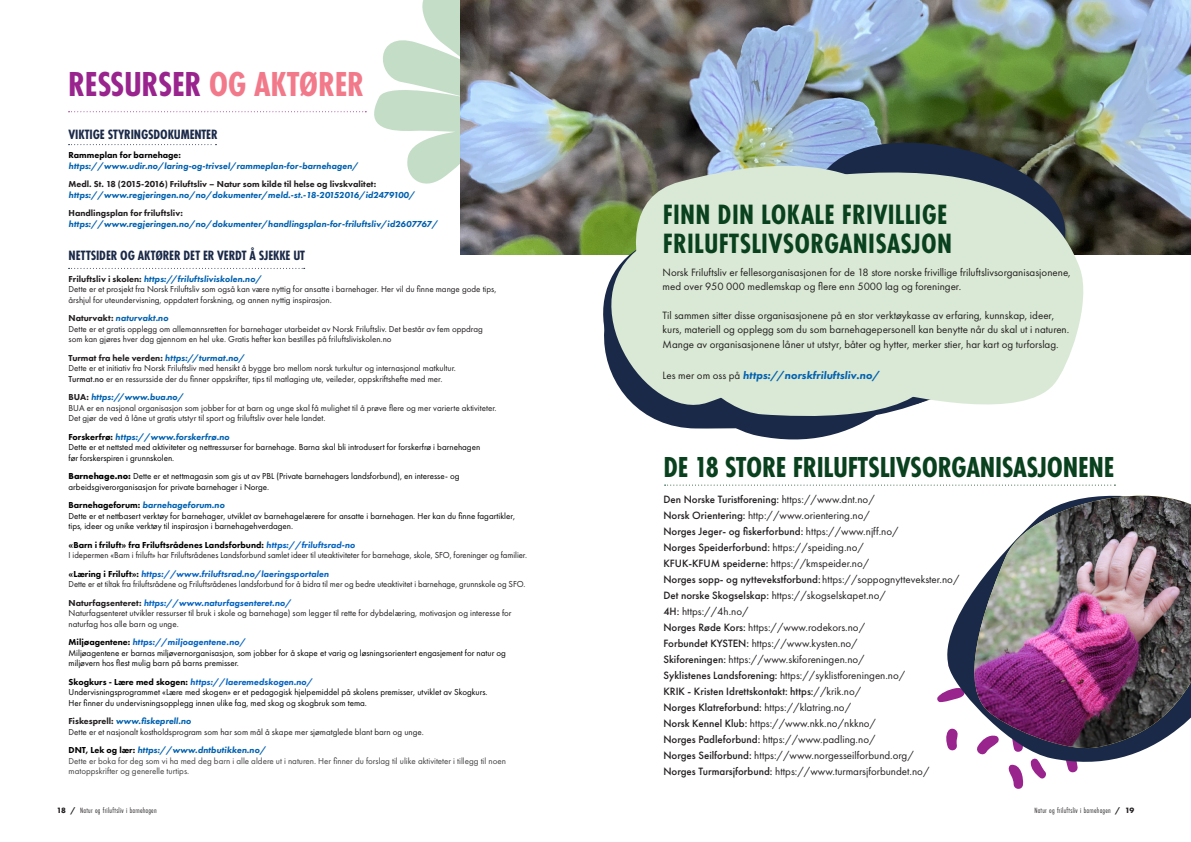
<style>
.page{position:relative;width:1191px;height:842px;background:#fff}
.page>*{position:absolute;margin:0;border:0;box-sizing:border-box;transform-origin:0 0}
.t1{font:700 36px "Futura PT Cond";letter-spacing:-.01em;color:#99248e}
.t2{font:700 30px "Futura PT Cond";letter-spacing:-.01em;color:#09411e}
.t3{font:700 29px/29px "Futura PT Cond";letter-spacing:.01em;color:#09411e}
.t4{font:700 14px "Futura PT Cond";letter-spacing:-.01em;color:#1a2948}
.t5{font:11px/16px "Futura PT";color:#231f20}
.t6{font:italic 800 11px "Futura PT";color:#0161b0}
.t7{font:9px/10.5px "Futura PT";color:#231f20}
.t8{font:9px/10.5px "Futura PT";color:#000}
.t9{font:italic 800 9px "Futura PT";color:#0161b0}
.t10{font:9px/10.5px "Futura PT";color:#434244}
.t11{font:800 9px "Futura PT";color:#231f20}
.t12{font:800 9px "Futura PT";color:#000}
.t13{font:8px "Futura PT Cond";letter-spacing:.03em;color:#231f20}
.s1{color:#f2798a}
.s2{font-weight:800}
.s3{font-weight:800;font-style:italic;color:#0161b0}
.s4{font-weight:500}
.s5{font-weight:700}
.s6{font-weight:800;color:#000}
.s7{font-weight:800;font-style:italic;color:#0563c1}
.s8{font-weight:400;font-style:normal;color:#231f20}
.s9{font-family:"Futura PT";font-weight:700}
</style>
<div class="page">
<svg style="left:1012px;top:779px;width:11px;height:10px"></svg>
<img style="left:461px;top:0;width:730px;height:254px">
<svg style="left:69px;top:0;width:445px;height:192px"></svg>
<svg style="left:69px;top:268px;width:236px;height:1px"></svg>
<svg style="left:931px;top:484px;width:202px;height:295px"></svg>
<svg style="left:955px;top:484px;width:196px;height:270px"></svg>
<img style="left:973px;top:496px;width:218px;height:253px">
<svg style="left:664px;top:485px;width:451px;height:1px"></svg>
<svg style="left:638px;top:146px;width:211px;height:294px"></svg>
<img style="left:725px;top:108px;width:382px;height:147px">
<svg style="left:555px;top:195px;width:309px;height:234px"></svg>
<svg style="left:566px;top:163px;width:278px;height:261px"></svg>
<svg style="left:950px;top:167px;width:142px;height:238px;background:#bfcbbe"></svg>
<svg style="left:575px;top:154px;width:375px;height:268px;background:#c4d1c2"></svg>
<h1 class="t1" style="left:68px;top:63px;width:297px">RESSURSER <span class="s1">OG AKTØRER</span></h1>
<h3 class="t4" style="left:69px;top:126px;width:151px">VIKTIGE STYRINGSDOKUMENTER</h3>
<p class="t12" style="left:69px;top:150px;width:114px">Rammeplan for barnehage:</p>
<p class="t9" style="left:69px;top:160px;width:291px">https://www.udir.no/laring-og-trivsel/rammeplan-for-barnehagen/</p>
<p class="t11" style="left:69px;top:179px;width:309px">Medl. St. 18 (2015-2016) Friluftsliv – Natur som kilde til helse og livskvalitet:</p>
<p class="t9" style="left:69px;top:189px;width:348px">https://www.regjeringen.no/no/dokumenter/meld.-st.-18-20152016/id2479100/</p>
<p class="t11" style="left:69px;top:208px;width:116px">Handlingsplan for friluftsliv:</p>
<p class="t9" style="left:69px;top:218px;width:371px">https://www.regjeringen.no/no/dokumenter/handlingsplan-for-friluftsliv/id2607767/</p>
<h3 class="t4" style="left:69px;top:247px;width:238px">NETTSIDER OG AKTØRER DET ER VERDT Å SJEKKE UT</h3>
<p class="t7" style="left:69px;top:273px;width:429px"><span class="s2">Friluftsliv i skolen:</span> <span class="s3">https://friluftsliviskolen.no/<br></span>Dette er et prosjekt fra Norsk Friluftsliv som også kan være nyttig for ansatte i barnehager. Her vil du finne mange gode tips, årshjul for uteundervisning, oppdatert forskning, og annen nyttig inspirasjon.</p>
<p class="t7" style="left:69px;top:313px;width:416px"><span class="s2">Naturvakt:</span> <span class="s3">naturvakt.no<br></span>Dette er et gratis opplegg om allemannsretten for barnehager utarbeidet av Norsk Friluftsliv. Det består av fem oppdrag som kan gjøres hver dag gjennom en hel uke. Gratis hefter kan bestilles på friluftsliviskolen.no</p>
<p class="t7" style="left:69px;top:352px;width:389px"><span class="s2">Turmat fra hele verden:</span> <span class="s3">https://turmat.no/<br></span>Dette er et initiativ fra Norsk Friluftsliv med hensikt å bygge bro mellom norsk turkultur og internasjonal matkultur.<br><span class="s4">Turmat.no</span> er en ressursside der du finner oppskrifter, tips til matlaging ute, veileder, oppskriftshefte med mer.</p>
<p class="t7" style="left:69px;top:392px;width:429px"><span class="s2">BUA:</span> <span class="s3">https://www.bua.no/<br></span>BUA er en nasjonal organisasjon som jobber for at barn og unge skal få mulighet til å prøve flere og mer varierte aktiviteter.<br>Det gjør de ved å låne ut gratis utstyr til sport og friluftsliv over hele landet.</p>
<p class="t8" style="left:69px;top:431px;width:413px"><span class="s2">Forskerfrø:</span> <span class="s3">https://www.forskerfrø.no<br></span>Dette er et nettsted med aktiviteter og nettressurser for barnehage. Barna skal bli introdusert for forskerfrø i barnehagen før forskerspiren i grunnskolen.</p>
<p class="t8" style="left:69px;top:471px;width:392px"><span class="s5">Barnehage.no:</span> Dette er et nettmagasin som gis ut av PBL (Private barnehagers landsforbund), en interesse- og arbeidsgiverorganisasjon for private barnehager i Norge.</p>
<p class="t8" style="left:69px;top:500px;width:448px"><span class="s2">Barnehageforum:</span> <span class="s3">barnehageforum.no<br></span>Dette er et nettbasert verktøy for barnehager, utviklet av barnehagelærere for ansatte i barnehagen. Her kan du finne fagartikler, tips, ideer og unike verktøy til inspirasjon i barnehagehverdagen.</p>
<p class="t7" style="left:69px;top:539px;width:460px"><span class="s6">«Barn i friluft» fra Friluftsrådenes Landsforbund:</span> <span class="s7">https://friluftsrad-no<br></span>I idepermen «Barn i friluft» har Friluftsrådenes Landsforbund samlet ideer til uteaktiviteter for barnehage, skole, SFO, foreninger og familier.</p>
<p class="t7" style="left:69px;top:568px;width:458px"><span class="s6">«Læring i Friluft»:</span> <span class="s7">https://www.friluftsrad.no/laeringsportalen<br></span>Dette er et tiltak fra friluftsrådene og Friluftsrådenes landsforbund for å bidra til mer og bedre uteaktivitet i barnehage, grunnskole og SFO.</p>
<p class="t7" style="left:69px;top:597px;width:444px"><span class="s2">Naturfagsenteret:</span> <span class="s7">https://www.naturfagsenteret.no/<br></span>Naturfagsenteret utvikler ressurser til bruk i skole og barnehage) som legger til rette for dybdelæring, motivasjon og interesse for naturfag hos alle barn og unge.</p>
<p class="t8" style="left:69px;top:637px;width:439px"><span class="s2">Miljøagentene:</span> <span class="s7">https://miljoagentene.no/<br></span>Miljøagentene er barnas miljøvernorganisasjon, som jobber for å skape et varig og løsningsorientert engasjement for natur og miljøvern hos flest mulig barn på barns premisser.</p>
<p class="t8" style="left:69px;top:676px;width:420px"><span class="s2">Skogkurs - Lære med skogen:</span> <span class="s7">https://laeremedskogen.no/<br></span>Undervisningsprogrammet «Lære med skogen» er et pedagogisk hjelpemiddel på skolens premisser, utviklet av Skogkurs.<br>Her finner du undervisningsopplegg innen ulike fag, med skog og skogbruk som tema.</p>
<p class="t7" style="left:69px;top:716px;width:357px"><span class="s2">Fiskesprell:</span> <span class="s3">www.fiskeprell.no<br></span>Dette er et nasjonalt kostholdsprogram som har som mål å skape mer sjømatglede blant barn og unge.</p>
<p class="t10" style="left:69px;top:745px;width:439px"><span class="s6">DNT, Lek og lær:</span> <span class="s3">https://www.dntbutikken.no/<br></span>Dette er boka for deg som vi ha med deg barn i alle aldere ut i naturen. Her finner du forslag til ulike aktiviteter i tillegg til noen matoppskrifter og generelle turtips.</p>
<h3 class="t3" style="left:662px;top:200px;width:291px">FINN DIN LOKALE FRIVILLIGE<br>FRILUFTSLIVSORGANISASJON</h3>
<p class="t5" style="left:662px;top:265px;width:410px;line-height:14.4px">Norsk Friluftsliv er fellesorganisasjonen for de 18 store norske frivillige friluftslivsorganisasjonene, med over 950 000 medlemskap og flere enn 5000 lag og foreninger.</p>
<p class="t5" style="left:662px;top:308px;width:408px;line-height:14.4px">Til sammen sitter disse organisasjonene på en stor verktøykasse av erfaring, kunnskap, ideer, kurs, materiell og opplegg som du som barnehagepersonell kan benytte når du skal ut i naturen.<br>Mange av organisasjonene låner ut utstyr, båter og hytter, merker stier, har kart og turforslag.</p>
<p class="t6" style="left:662px;top:369px;width:219px"><span class="s8">Les mer om oss på</span> https://norskfriluftsliv.no/</p>
<h2 class="t2" style="left:663px;top:450px;width:452px">DE 18 STORE FRILUFTSLIVSORGANISASJONENE</h2>
<p class="t5" style="left:663px;top:491px;width:298px"><span class="s4">Den Norske Turistforening:</span> https://www.dnt.no/<br><span class="s4">Norsk Orientering:</span> http://www.orientering.no/<br><span class="s4">Norges Jeger- og fiskerforbund:</span> https://www.njff.no/<br><span class="s4">Norges Speiderforbund:</span> https://speiding.no/<br><span class="s4">KFUK-KFUM speiderne:</span> https://kmspeider.no/<br><span class="s4">Norges sopp- og nyttevekstforbund:</span> https://soppognyttevekster.no/ <span class="s4">Det norske Skogselskap:</span> https://skogselskapet.no/<br><span class="s4">4H:</span> https://4h.no/<br><span class="s4">Norges Røde Kors:</span> https://www.rodekors.no/<br><span class="s4">Forbundet KYSTEN:</span> https://www.kysten.no/<br><span class="s4">Skiforeningen:</span> https://www.skiforeningen.no/<br><span class="s4">Syklistenes Landsforening:</span> https://syklistforeningen.no/<br><span class="s4">KRIK - Kristen Idrettskontakt: https:</span>//krik.no/<br><span class="s4">Norges Klatreforbund:</span> https://klatring.no/<br><span class="s4">Norsk Kennel Klub:</span> https://www.nkk.no/nkkno/<br><span class="s4">Norges Padleforbund:</span> https://www.padling.no/<br><span class="s4">Norges Seilforbund:</span> https://www.norgesseilforbund.org/<br><span class="s4">Norges Turmarsjforbund:</span> https://www.turmarsjforbundet.no/</p>
<p class="t13" style="left:57px;top:806px;width:101px"><span class="s9">18 /</span> Natur og friluftsliv i barnehagen</p>
<p class="t13" style="left:1034px;top:806px;width:101px">Natur og friluftsliv i barnehagen <span class="s9">/ 19</span></p>
</div>
